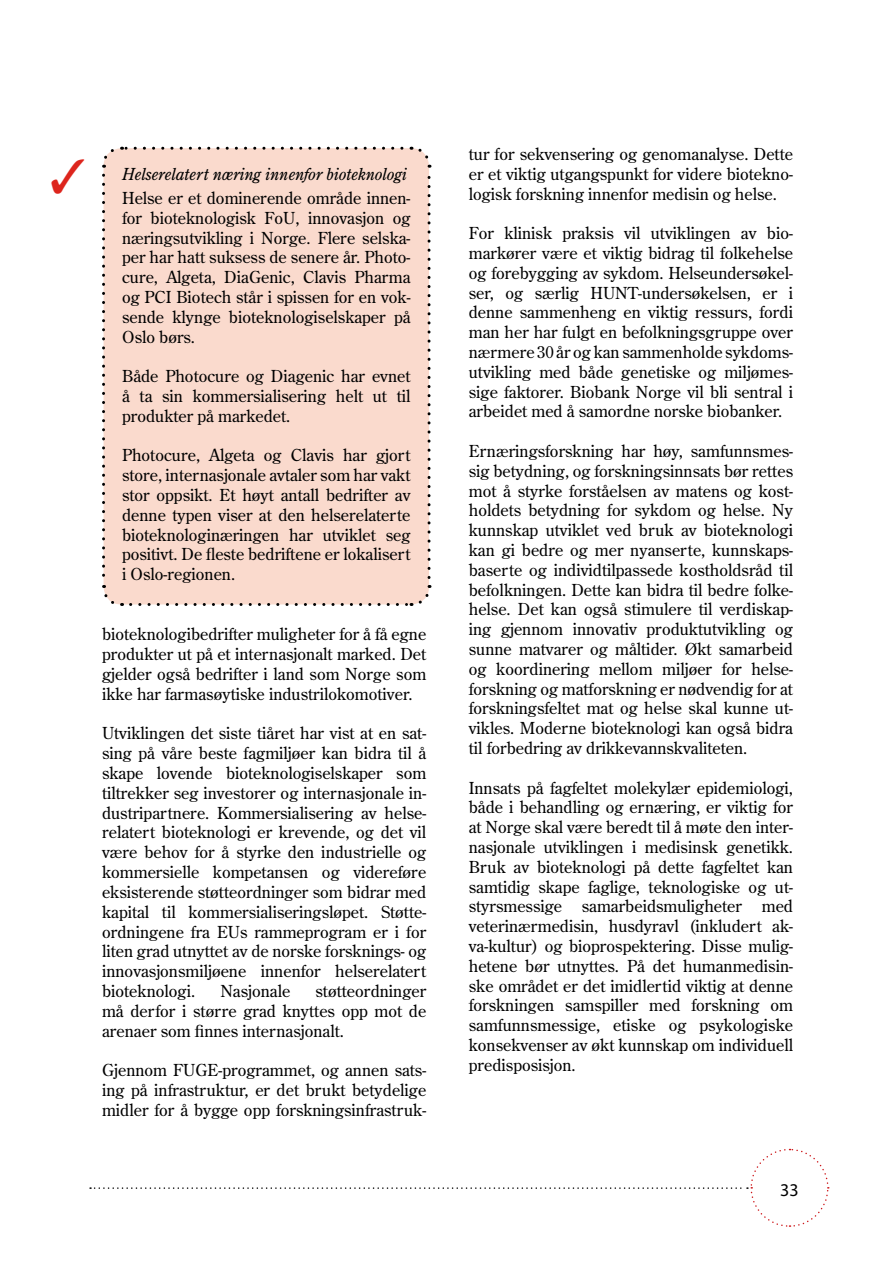
<style>
.page{position:relative;width:893px;height:1263px;background:#fff}
.page>*{position:absolute;margin:0;border:0;box-sizing:border-box;transform-origin:0 0}
.t1{font:18px "Dep Myriad";color:#000}
.t2{font:16.5px/19.8px "Dep Century Old Style";color:#000;text-align:justify}
.t3{font:italic 16.5px "Dep Century Old Style";letter-spacing:-.01em;color:#000}
</style>
<div class="page">
<svg style="left:90px;top:1148px;width:739px;height:79px"></svg>
<div style="left:104px;top:148px;width:325px;height:456px;background:#fadacd;border-radius:18px"></div>
<svg style="left:102px;top:149px;width:14px;height:19px"></svg>
<svg style="left:102px;top:175px;width:21px;height:431px"></svg>
<svg style="left:131px;top:585px;width:301px;height:21px"></svg>
<svg style="left:411px;top:146px;width:20px;height:431px"></svg>
<svg style="left:122px;top:147px;width:280px;height:3px"></svg>
<p class="t3" style="left:122px;top:164px;width:286px">Helserelatert næring innenfor bioteknologi</p>
<p class="t2" style="left:122px;top:188px;width:290px">Helse er et dominerende område innen&shy;for bioteknologisk FoU, innovasjon og næringsutvikling i Norge. Flere selska&shy;per har hatt suksess de senere år. Photo&shy;cure, Algeta, DiaGenic, Clavis Pharma og PCI Biotech står i spissen for en vok&shy;sende klynge bioteknologiselskaper på Oslo børs.</p>
<p class="t2" style="left:122px;top:366px;width:290px">Både Photocure og Diagenic har evnet å ta sin kommersialisering helt ut til produkter på markedet.</p>
<p class="t2" style="left:122px;top:445px;width:290px">Photocure, Algeta og Clavis har gjort store, internasjonale avtaler som har vakt stor oppsikt. Et høyt antall bedrifter av denne typen viser at den helserelaterte bioteknologinæringen har utviklet seg positivt. De fleste bedriftene er lokalisert i Oslo-regionen.</p>
<p class="t2" style="left:102px;top:624px;width:326px">bioteknologibedrifter muligheter for å få egne produkter ut på et internasjonalt marked. Det gjelder også bedrifter i land som Norge som ikke har farmasøytiske industrilokomotiver.</p>
<p class="t2" style="left:102px;top:723px;width:326px">Utviklingen det siste tiåret har vist at en sat&shy;sing på våre beste fagmiljøer kan bidra til å skape lovende bioteknologiselskaper som tiltrekker seg investorer og internasjonale in&shy;dustripartnere. Kommersialisering av helse&shy;relatert bioteknologi er krevende, og det vil være behov for å styrke den industrielle og kommersielle kompetansen og videreføre eksisterende støtteordninger som bidrar med kapital til kommersialiseringsløpet. Støtte&shy;ordningene fra EUs rammeprogram er i for liten grad utnyttet av de norske forsknings- og innovasjonsmiljøene innenfor helserelatert bioteknologi.</p>
<p class="t2" style="left:102px;top:981px;width:326px;text-indent:213px">støtteordninger må derfor i større grad knyttes opp mot de arenaer som finnes internasjonalt.</p>
<p class="t2" style="left:102px;top:1060px;width:326px">Gjennom FUGE-programmet, og annen sats&shy;ing på infrastruktur, er det brukt betydelige midler for å bygge opp forskningsinfrastruk-</p>
<p class="t2" style="left:220px;top:981px;width:71px">Nasjonale</p>
<p class="t2" style="left:469px;top:144px;width:326px">tur for sekvensering og genomanalyse. Dette er et viktig utgangspunkt for videre biotekno&shy;logisk forskning innenfor medisin og helse.</p>
<p class="t2" style="left:469px;top:223px;width:326px">For klinisk praksis vil utviklingen av bio&shy;markører være et viktig bidrag til folkehelse og forebygging av sykdom. Helseundersøkel&shy;ser, og særlig HUNT-undersøkelsen, er i denne sammenheng en viktig ressurs, fordi man her har fulgt en befolkningsgruppe over nærmere 30 år og kan sammenholde sykdoms&shy;utvikling med både genetiske og miljømes&shy;sige faktorer. Biobank Norge vil bli sentral i arbeidet med å samordne norske biobanker.</p>
<p class="t2" style="left:469px;top:441px;width:326px">Ernæringsforskning har høy, samfunnsmes&shy;sig betydning, og forskningsinnsats bør rettes mot å styrke forståelsen av matens og kost&shy;holdets betydning for sykdom og helse. Ny kunnskap utviklet ved bruk av bioteknologi kan gi bedre og mer nyanserte, kunnskaps&shy;baserte og individtilpassede kostholdsråd til befolkningen. Dette kan bidra til bedre folke&shy;helse. Det kan også stimulere til verdiskap&shy;ing gjennom innovativ produktutvikling og sunne matvarer og måltider. Økt samarbeid og koordinering mellom miljøer for helse&shy;forskning og matforskning er nødvendig for at forskningsfeltet mat og helse skal kunne ut&shy;vikles. Moderne bioteknologi kan også bidra til forbedring av drikkevannskvaliteten.</p>
<p class="t2" style="left:469px;top:777px;width:326px">Innsats på fagfeltet molekylær epidemiologi, både i behandling og ernæring, er viktig for at Norge skal være beredt til å møte den inter&shy;nasjonale utviklingen i medisinsk genetikk.<br>Bruk av bioteknologi på dette fagfeltet kan samtidig skape faglige, teknologiske og ut&shy;styrsmessige samarbeidsmuligheter med veterinærmedisin, husdyravl (inkludert ak&shy;va-kultur) og bioprospektering. Disse mulig&shy;hetene bør utnyttes. På det humanmedisin&shy;ske området er det imidlertid viktig at denne forskningen samspiller med forskning om samfunnsmessige, etiske og psykologiske konsekvenser av økt kunnskap om individuell predisposisjon.</p>
<p class="t1" style="left:780px;top:1181px;width:20px">33</p>
</div>
